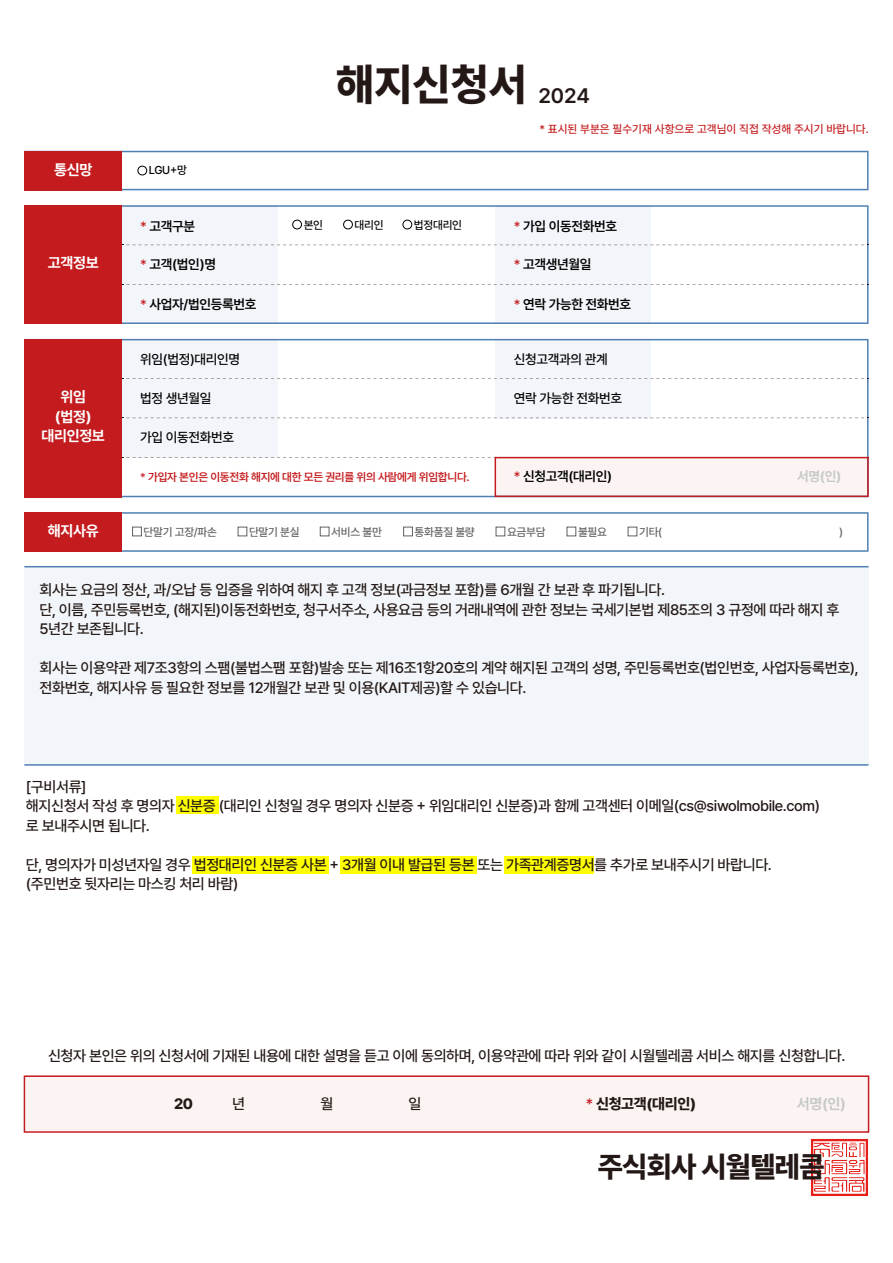
<style>
.page{position:relative;width:893px;height:1263px;background:#fff}
.page>*{position:absolute;margin:0;border:0;box-sizing:border-box;transform-origin:0 0}
.t1{font:800 44.1px "Pretendard";color:#231815}
.t2{font:800 29.1px "Pretendard";letter-spacing:-.025em;color:#231815}
.t3{font:500 15px/19.5px "Pretendard";letter-spacing:-.025em;color:#231815}
.t4{font:700 15px/19.5px "Pretendard";letter-spacing:-.025em;color:#fff;text-align:center}
.t5{font:800 15px "Pretendard";letter-spacing:-.025em;color:#231815}
.t6{font:700 15px "Pretendard";color:#c8c9c9}
.t7{font:600 13.5px "Pretendard";letter-spacing:-.025em;color:#000}
.t8{font:500 13.5px "Pretendard";letter-spacing:-.025em;color:#000}
.t9{font:700 13.5px "Pretendard";color:#c8c9c9}
.t10{font:500 11.4px "Pretendard";letter-spacing:-.025em;color:#606060}
.t11{font:600 11.4px "Pretendard";letter-spacing:-.025em;color:#c41c1e}
.t12{font:500 11.4px "Pretendard";color:#c41c1e}
.t13{font:500 11.4px "Pretendard";letter-spacing:-.025em;color:#000}
.s1{font-weight:600;font-size:20.85px}
.s2{font-weight:500;color:#c41c1e}
.s3{font-weight:500}
</style>
<div class="page">
<div style="left:192px;top:856px;width:137px;height:18px;background:#ff0"></div>
<div style="left:340px;top:856px;width:136px;height:18px;background:#ff0"></div>
<div style="left:504px;top:856px;width:90px;height:18px;background:#ff0"></div>
<div style="left:176px;top:796px;width:42px;height:18px;background:#ff0"></div>
<div style="left:24px;top:1075px;width:844px;height:55px;background:#fbf4f3"></div>
<img style="left:811px;top:1139px;width:57px;height:57px">
<svg style="left:122px;top:151px;width:746px;height:39px"></svg>
<div style="left:24px;top:151px;width:98px;height:39px;background:#c41c1e"></div>
<svg style="left:122px;top:512px;width:746px;height:40px"></svg>
<div style="left:24px;top:512px;width:98px;height:40px;background:#c41c1e"></div>
<div style="left:24px;top:567px;width:844px;height:198px;background:#f2f5f9"></div>
<hr style="left:24px;top:566px;width:844px;height:1px;background:#4f7fb3">
<hr style="left:24px;top:764px;width:844px;height:2px;background:#4f7fb3">
<div style="left:24px;top:1075px;width:845px;height:58px;border:2px solid #c41c1e"></div>
<svg style="left:122px;top:205px;width:746px;height:119px"></svg>
<div style="left:24px;top:205px;width:98px;height:119px;background:#c41c1e"></div>
<svg style="left:122px;top:245px;width:746px;height:1px"></svg>
<svg style="left:122px;top:284px;width:746px;height:1px"></svg>
<svg style="left:122px;top:339px;width:746px;height:158px"></svg>
<div style="left:24px;top:339px;width:98px;height:158px;background:#c41c1e"></div>
<svg style="left:122px;top:378px;width:746px;height:1px"></svg>
<svg style="left:122px;top:418px;width:746px;height:1px"></svg>
<svg style="left:122px;top:457px;width:373px;height:1px"></svg>
<div style="left:495px;top:457px;width:374px;height:40px;border:2px solid #c41c1e"></div>
<div style="left:292px;top:220px;width:10px;height:9px;border:1px solid #000;border-radius:50%"></div>
<div style="left:343px;top:220px;width:10px;height:9px;border:1px solid #000;border-radius:50%"></div>
<div style="left:403px;top:220px;width:9px;height:9px;border:1px solid #000;border-radius:50%"></div>
<div style="left:138px;top:166px;width:9px;height:9px;border:1px solid #000;border-radius:50%"></div>
<div style="left:132px;top:527px;width:10px;height:9px;border:1px solid #606060"></div>
<div style="left:320px;top:527px;width:9px;height:9px;border:1px solid #606060"></div>
<div style="left:496px;top:527px;width:9px;height:9px;border:1px solid #606060"></div>
<div style="left:567px;top:527px;width:9px;height:9px;border:1px solid #606060"></div>
<div style="left:403px;top:527px;width:10px;height:9px;border:1px solid #606060"></div>
<h1 class="t1" style="left:336px;top:52px;width:255px">해지신청서 <span class="s1">2024</span></h1>
<p class="t4" style="left:54px;top:160px;width:40px">통신망</p>
<p class="t4" style="left:48px;top:252px;width:52px">고객정보</p>
<p class="t4" style="left:42px;top:387px;width:65px">위임 (법정) 대리인정보</p>
<p class="t4" style="left:48px;top:520px;width:52px">해지사유</p>
<p class="t13" style="left:149px;top:162px;width:39px">LGU+망</p>
<p class="t7" style="left:140px;top:216px;width:56px"><span class="s2">*</span> 고객구분</p>
<p class="t7" style="left:140px;top:254px;width:77px"><span class="s2">*</span> 고객(법인)명</p>
<p class="t7" style="left:140px;top:294px;width:118px"><span class="s2">*</span> 사업자/법인등록번호</p>
<p class="t8" style="left:140px;top:350px;width:102px">위임(법정)대리인명</p>
<p class="t8" style="left:140px;top:388px;width:73px">법정 생년월일</p>
<p class="t8" style="left:140px;top:428px;width:96px">가입 이동전화번호</p>
<p class="t13" style="left:304px;top:217px;width:21px">본인</p>
<p class="t13" style="left:355px;top:217px;width:30px">대리인</p>
<p class="t13" style="left:414px;top:217px;width:50px">법정대리인</p>
<p class="t12" style="left:539px;top:121px;width:331px">* 표시된 부분은 필수기재 사항으로 고객님이 직접 작성해 주시기 바랍니다.</p>
<p class="t7" style="left:514px;top:216px;width:105px"><span class="s2">*</span> 가입 이동전화번호</p>
<p class="t7" style="left:514px;top:254px;width:79px"><span class="s2">*</span> 고객생년월일</p>
<p class="t7" style="left:514px;top:294px;width:119px"><span class="s2">*</span> 연락 가능한 전화번호</p>
<p class="t8" style="left:514px;top:350px;width:96px">신청고객과의 관계</p>
<p class="t8" style="left:514px;top:388px;width:110px">연락 가능한 전화번호</p>
<p class="t11" style="left:140px;top:469px;width:331px"><span class="s3">*</span> 가입자 본인은 이동전화 해지에 대한 모든 권리를 위의 사람에게 위임합니다.</p>
<p class="t7" style="left:514px;top:467px;width:100px"><span class="s2">*</span> 신청고객(대리인)</p>
<p class="t9" style="left:797px;top:467px;width:46px">서명(인)</p>
<p class="t10" style="left:144px;top:524px;width:75px">단말기 고장/파손</p>
<p class="t10" style="left:249px;top:524px;width:52px">단말기 분실</p>
<p class="t10" style="left:331px;top:524px;width:52px">서비스 불만</p>
<p class="t10" style="left:415px;top:524px;width:62px">통화품질 불량</p>
<p class="t10" style="left:507px;top:524px;width:40px">요금부담</p>
<p class="t10" style="left:578px;top:524px;width:30px">불필요</p>
<p class="t10" style="left:639px;top:524px;width:25px">기타(</p>
<p class="t10" style="left:839px;top:524px;width:6px">)</p>
<p class="t3" style="left:40px;top:580px;width:801px">회사는 요금의 정산, 과/오납 등 입증을 위하여 해지 후 고객 정보(과금정보 포함)를 6개월 간 보관 후 파기됩니다.<br>단, 이름, 주민등록번호, (해지된)이동전화번호, 청구서주소, 사용요금 등의 거래내역에 관한 정보는 국세기본법 제85조의 3 규정에 따라 해지 후<br>5년간 보존됩니다.</p>
<p class="t3" style="left:40px;top:658px;width:821px">회사는 이용약관 제7조3항의 스팸(불법스팸 포함)발송 또는 제16조1항20호의 계약 해지된 고객의 성명, 주민등록번호(법인번호, 사업자등록번호), 전화번호, 해지사유 등 필요한 정보를 12개월간 보관 및 이용(KAIT제공)할 수 있습니다.</p>
<p class="t3" style="left:26px;top:776px;width:796px">[구비서류]<br>해지신청서 작성 후 명의자 신분증 (대리인 신청일 경우 명의자 신분증 + 위임대리인 신분증)과 함께 고객센터 이메일(cs@siwolmobile.com) 로 보내주시면 됩니다.</p>
<p class="t3" style="left:26px;top:854px;width:747px">단, 명의자가 미성년자일 경우 법정대리인 신분증 사본 + 3개월 이내 발급된 등본 또는 가족관계증명서를 추가로 보내주시기 바랍니다. (주민번호 뒷자리는 마스킹 처리 바람)</p>
<p class="t3" style="left:48px;top:1045px;width:799px">신청자 본인은 위의 신청서에 기재된 내용에 대한 설명을 듣고 이에 동의하며, 이용약관에 따라 위와 같이 시월텔레콤 서비스 해지를 신청합니다.</p>
<p class="t5" style="left:174px;top:1093px;width:21px">20</p>
<p class="t3" style="left:232px;top:1094px;width:14px">년</p>
<p class="t3" style="left:320px;top:1094px;width:14px">월</p>
<p class="t3" style="left:409px;top:1094px;width:14px">일</p>
<p class="t5" style="left:586px;top:1093px;width:112px"><span class="s2">*</span> 신청고객(대리인)</p>
<p class="t6" style="left:797px;top:1093px;width:51px">서명(인)</p>
<h2 class="t2" style="left:598px;top:1145px;width:229px">주식회사 시월텔레콤</h2>
</div>
